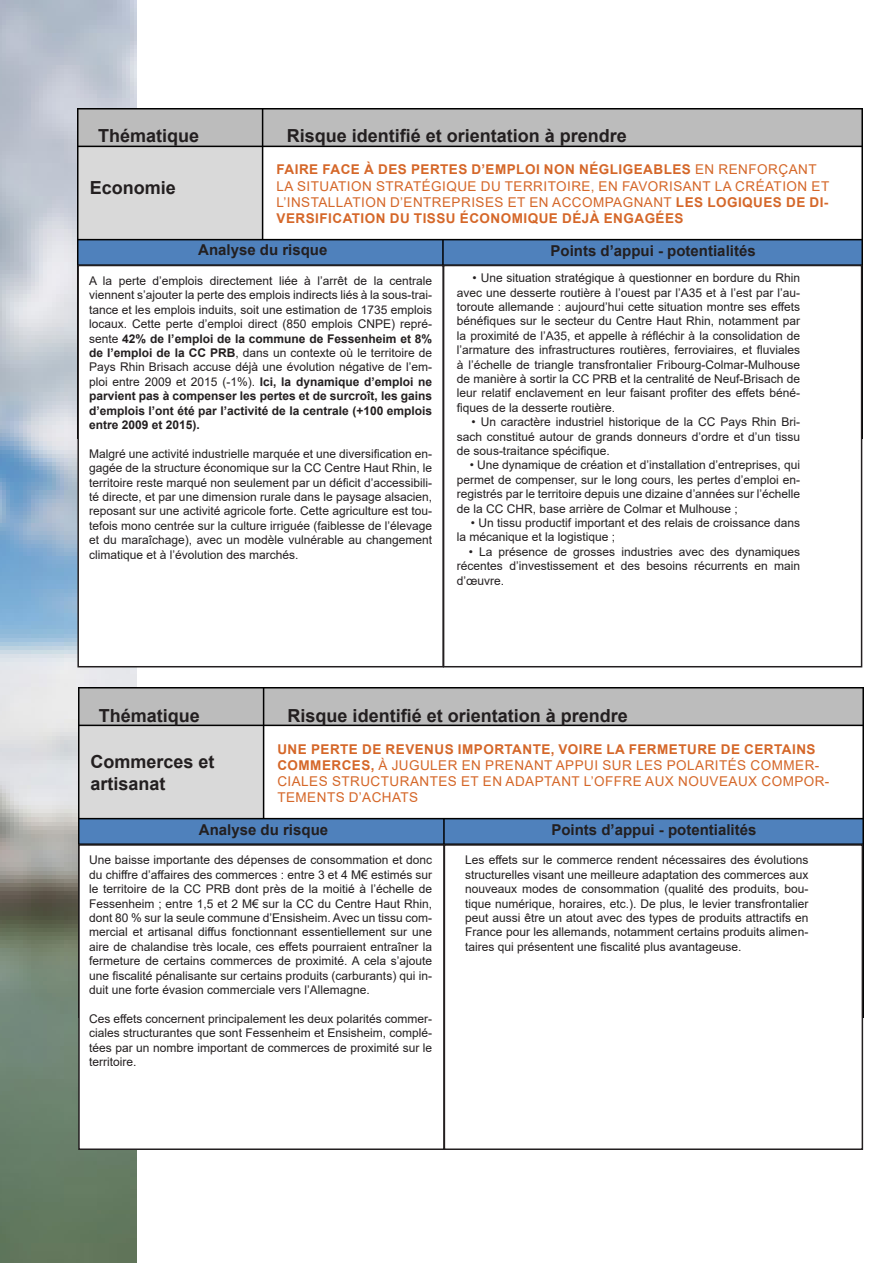
<style>
.page{position:relative;width:893px;height:1263px;background:#fff}
.page>*{position:absolute;margin:0;border:0;box-sizing:border-box;transform-origin:0 0}
.t1{font:700 18px/21.6px "Arial";color:#231f20}
.t2{font:700 15px "Arial";color:#231f20}
.t3{font:13.5px/16.2px "Arial";letter-spacing:.035em;color:#d56729}
.t4{font:12px/14.4px "Arial";color:#231f20;text-align:justify}
.s1{font-weight:700}
</style>
<div class="page">
<img style="left:0;top:0;width:136px;height:1263px">
<img style="left:78px;top:108px;width:784px;height:157px">
<div style="left:78px;top:265px;width:365px;height:402px;background:#fff"></div>
<div style="left:77px;top:265px;width:367px;height:402px;border:2px solid #231f20"></div>
<div style="left:443px;top:265px;width:419px;height:402px;border:2px solid #231f20"></div>
<img style="left:79px;top:688px;width:784px;height:156px">
<div style="left:79px;top:845px;width:365px;height:304px;background:#fff"></div>
<div style="left:78px;top:844px;width:367px;height:306px;border:2px solid #231f20"></div>
<div style="left:444px;top:844px;width:419px;height:306px;border:2px solid #231f20"></div>
<p class="t1" style="left:98px;top:125px;width:103px">Thématique</p>
<p class="t1" style="left:287px;top:125px;width:342px">Risque identifié et orientation à prendre</p>
<p class="t1" style="left:90px;top:177px;width:88px">Economie</p>
<p class="t3" style="left:277px;top:161px;width:554px"><span class="s1">FAIRE FACE À DES PERTES D’EMPLOI NON NÉGLIGEABLES</span> EN RENFORÇANT LA SITUATION STRATÉGIQUE DU TERRITOIRE, EN FAVORISANT LA CRÉATION ET L’INSTALLATION D’ENTREPRISES ET EN ACCOMPAGNANT <span class="s1">LES LOGIQUES DE DI-VERSIFICATION DU TISSU ÉCONOMIQUE DÉJÀ ENGAGÉES</span></p>
<p class="t2" style="left:198px;top:239px;width:131px">Analyse du risque</p>
<p class="t2" style="left:551px;top:240px;width:207px">Points d’appui - potentialités</p>
<p class="t4" style="left:89px;top:273px;width:345px">A la perte d’emplois directement liée à l’arrêt de la centrale viennent s’ajouter la perte des emplois indirects liés à la sous-trai&shy;tance et les emplois induits, soit une estimation de 1735 emplois locaux. Cette perte d’emploi direct (850 emplois CNPE) repré&shy;sente <span class="s1">42% de l’emploi de la commune de Fessenheim et 8% de l’emploi de la CC PRB</span>, dans un contexte où le territoire de Pays Rhin Brisach accuse déjà une évolution négative de l’em&shy;ploi entre 2009 et 2015 (-1%). <span class="s1">Ici, la dynamique d’emploi ne parvient pas à compenser les pertes et de surcroît, les gains d’emplois l’ont été par l’activité de la centrale (+100 emplois entre 2009 et 2015).</span></p>
<p class="t4" style="left:89px;top:446px;width:345px">Malgré une activité industrielle marquée et une diversification en&shy;gagée de la structure économique sur la CC Centre Haut Rhin, le territoire reste marqué non seulement par un déficit d’accessibili&shy;té directe, et par une dimension rurale dans le paysage alsacien, reposant sur une activité agricole forte. Cette agriculture est tou&shy;tefois mono centrée sur la culture irriguée (faiblesse de l’élevage et du maraîchage), avec un modèle vulnérable au changement climatique et à l’évolution des marchés.</p>
<p class="t4" style="left:457px;top:271px;width:345px;text-indent:16px">• Une situation stratégique à questionner en bordure du Rhin avec une desserte routière à l’ouest par l’A35 et à l’est par l’au&shy;toroute allemande : aujourd’hui cette situation montre ses effets bénéfiques sur le secteur du Centre Haut Rhin, notamment par la proximité de l’A35, et appelle à réfléchir à la consolidation de l’armature des infrastructures routières, ferroviaires, et fluviales à l’échelle de triangle transfrontalier Fribourg-Colmar-Mulhouse de manière à sortir la CC PRB et la centralité de Neuf-Brisach de leur relatif enclavement en leur faisant profiter des effets béné&shy;fiques de la desserte routière.</p>
<p class="t4" style="left:457px;top:415px;width:345px;text-indent:15px">• Un caractère industriel historique de la CC Pays Rhin Bri&shy;sach constitué autour de grands donneurs d’ordre et d’un tissu de sous-traitance spécifique.</p>
<p class="t4" style="left:457px;top:458px;width:345px;text-indent:13px">• Une dynamique de création et d’installation d’entreprises, qui permet de compenser, sur le long cours, les pertes d’emploi en&shy;registrés par le territoire depuis une dizaine d’années sur l’échelle de la CC CHR, base arrière de Colmar et Mulhouse ;</p>
<p class="t4" style="left:457px;top:515px;width:345px;text-indent:14px">• Un tissu productif important et des relais de croissance dans la mécanique et la logistique ;</p>
<p class="t4" style="left:457px;top:544px;width:345px;text-indent:12px">• La présence de grosses industries avec des dynamiques récentes d’investissement et des besoins récurrents en main d’œuvre.</p>
<p class="t1" style="left:99px;top:705px;width:103px">Thématique</p>
<p class="t1" style="left:288px;top:705px;width:342px">Risque identifié et orientation à prendre</p>
<p class="t1" style="left:90px;top:751px;width:126px">Commerces et artisanat</p>
<p class="t3" style="left:277px;top:741px;width:553px"><span class="s1">UNE PERTE DE REVENUS IMPORTANTE, VOIRE LA FERMETURE DE CERTAINS COMMERCES,</span> À JUGULER EN PRENANT APPUI SUR LES POLARITÉS COMMER-CIALES STRUCTURANTES ET EN ADAPTANT L’OFFRE AUX NOUVEAUX COMPOR-TEMENTS D’ACHATS</p>
<p class="t2" style="left:199px;top:819px;width:131px">Analyse du risque</p>
<p class="t2" style="left:551px;top:819px;width:207px">Points d’appui - potentialités</p>
<p class="t4" style="left:89px;top:853px;width:345px">Une baisse importante des dépenses de consommation et donc du chiffre d’affaires des commerces : entre 3 et 4 M€ estimés sur le territoire de la CC PRB dont près de la moitié à l’échelle de Fessenheim ; entre 1,5 et 2 M€ sur la CC du Centre Haut Rhin, dont 80 % sur la seule commune d’Ensisheim. Avec un tissu com&shy;mercial et artisanal diffus fonctionnant essentiellement sur une aire de chalandise très locale, ces effets pourraient entraîner la fermeture de certains commerces de proximité. A cela s’ajoute une fiscalité pénalisante sur certains produits (carburants) qui in&shy;duit une forte évasion commerciale vers l’Allemagne.</p>
<p class="t4" style="left:89px;top:1011px;width:345px">Ces effets concernent principalement les deux polarités commer&shy;ciales structurantes que sont Fessenheim et Ensisheim, complé&shy;tées par un nombre important de commerces de proximité sur le territoire.</p>
<p class="t4" style="left:465px;top:853px;width:345px">Les effets sur le commerce rendent nécessaires des évolutions structurelles visant une meilleure adaptation des commerces aux nouveaux modes de consommation (qualité des produits, bou&shy;tique numérique, horaires, etc.). De plus, le levier transfrontalier peut aussi être un atout avec des types de produits attractifs en France pour les allemands, notamment certains produits alimen&shy;taires qui présentent une fiscalité plus avantageuse.</p>
</div>
